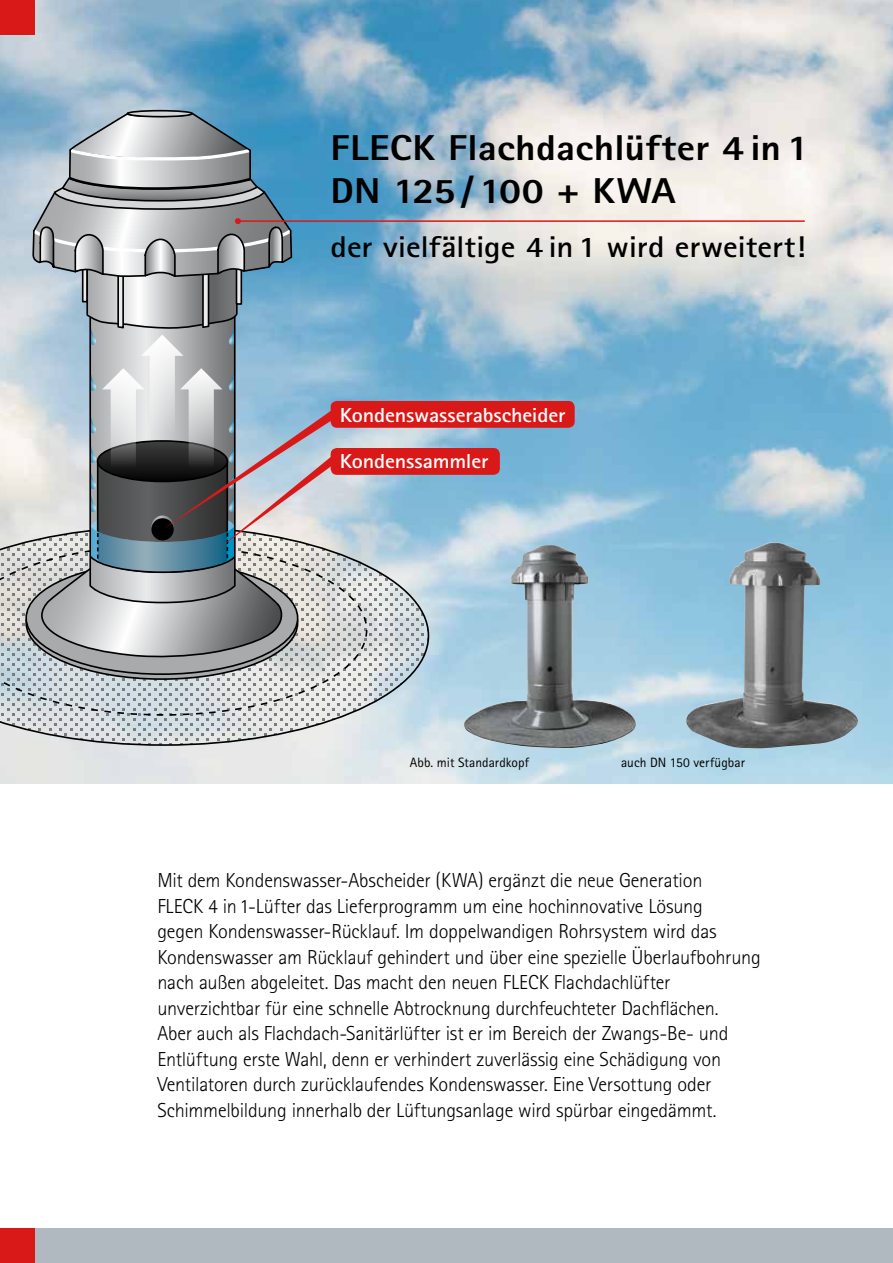
<style>
.page{position:relative;width:893px;height:1263px;background:#fff}
.page>*{position:absolute;margin:0;border:0;box-sizing:border-box;transform-origin:0 0}
.t1{font:800 36px/43.5px "Rotis Sans Serif";letter-spacing:.005em;color:#000;scale:1.1 1}
.t2{font:700 30px "Rotis Sans Serif";letter-spacing:-.005em;color:#000;scale:1.1 1}
.t3{font:300 20.25px/25.5px "Rotis Sans Serif";letter-spacing:-.01em;color:#000}
.t4{font:700 20.25px "Rotis Sans Serif";letter-spacing:-.01em;color:#fff;scale:1.1 1}
.t5{font:13.5px "Rotis Sans Serif";letter-spacing:.005em;color:#000}
</style>
<div class="page">
<img style="left:0;top:0;width:893px;height:784px">
<svg style="left:0;top:526px;width:429px;height:220px;background:#c7d0d5"></svg>
<svg style="left:0;top:544px;width:367px;height:172px;background:#c5cacb"></svg>
<svg style="left:26px;top:567px;width:272px;height:112px"></svg>
<div style="left:26px;top:562px;width:272px;height:112px;background:#a9aaac;border-radius:50%"></div>
<div style="left:0;top:1229px;width:893px;height:34px;background:#afb9bf"></div>
<img style="left:686px;top:542px;width:172px;height:206px">
<img style="left:463px;top:545px;width:178px;height:203px">
<div style="left:0;top:1229px;width:34px;height:34px;background:#d91918"></div>
<div style="left:0;top:0;width:34px;height:34px;background:#d91918"></div>
<hr style="left:238px;top:220px;width:567px;height:2px;background:#d91918">
<svg style="left:32px;top:110px;width:300px;height:550px;background:#9aa7b0"></svg>
<div style="left:331px;top:448px;width:169px;height:27px;background:#d91918;border-radius:6px"></div>
<div style="left:331px;top:401px;width:244px;height:27px;background:#d91918;border-radius:6px"></div>
<h1 class="t1" style="left:331px;top:125px;width:437px;text-indent:118px">Flachdachlüfter 4 in 1<br>DN 125 / 100 + KWA</h1>
<h2 class="t2" style="left:331px;top:228px;width:433px">der vielfältige 4 in 1 wird erweitert!</h2>
<h1 class="t1" style="left:331px;top:125px;width:56px">FLECK</h1>
<p class="t4" style="left:340px;top:403px;width:207px">Kondenswasserabscheider</p>
<p class="t4" style="left:340px;top:449px;width:137px">Kondenssammler</p>
<p class="t5" style="left:410px;top:755px;width:121px">Abb. mit Standardkopf</p>
<p class="t5" style="left:621px;top:755px;width:125px">auch DN 150 verfügbar</p>
<p class="t3" style="left:157px;top:868px;width:605px">Mit dem Kondenswasser-Abscheider (KWA) ergänzt die neue Generation<br>FLECK 4 in1-Lüfter das Lieferprogramm um eine hochinnovative Lösung<br>gegen Kondenswasser-Rücklauf. Im doppelwandigen Rohrsystem wird das Kondenswasser am Rücklauf gehindert und über eine spezielle Überlaufbohrung nach außen abgeleitet. Das macht den neuen FLECK Flachdachlüfter unverzichtbar für eine schnelle Abtrocknung durchfeuchteter Dachflächen.<br>Aber auch als Flachdach-Sanitärlüfter ist er im Bereich der Zwangs-Be- und Entlüftung erste Wahl, denn er verhindert zuverlässig eine Schädigung von Ventilatoren durch zurücklaufendes Kondenswasser. Eine Versottung oder Schimmelbildung innerhalb der Lüftungsanlage wird spürbar eingedämmt.</p>
</div>
